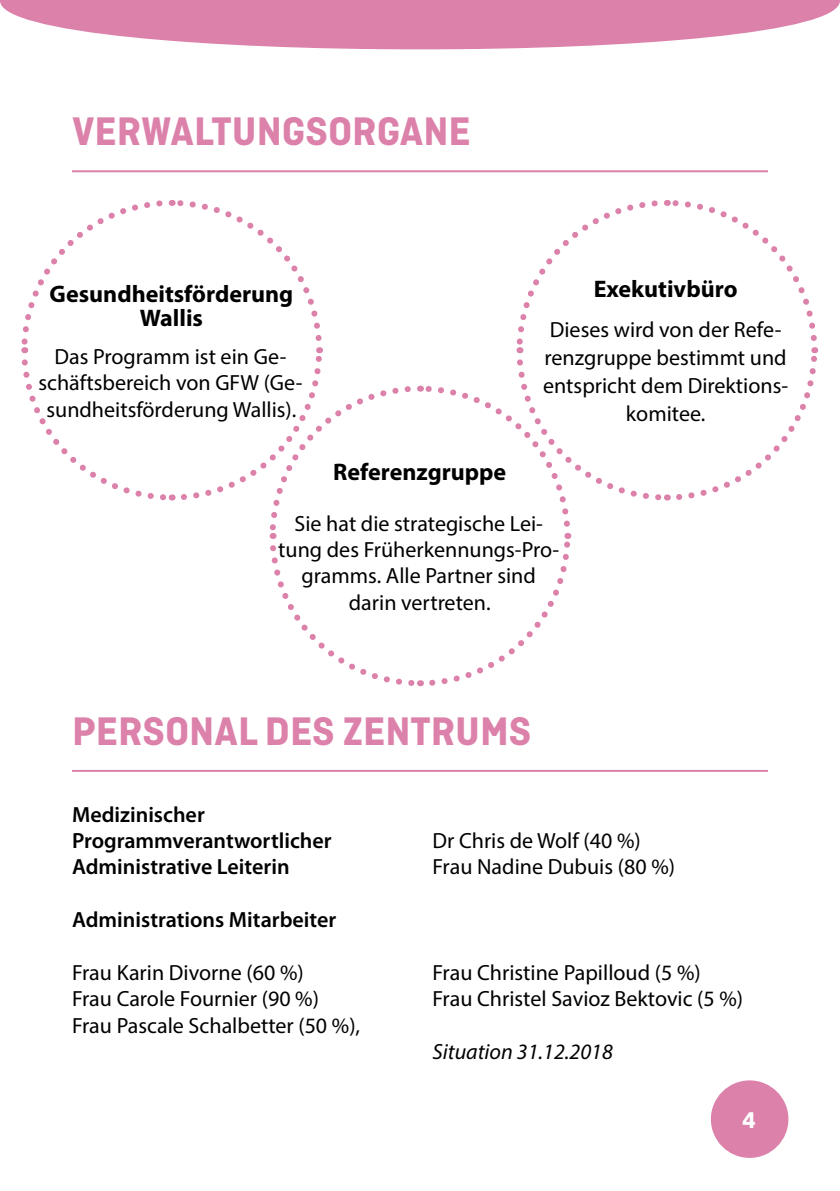
<style>
.page{position:relative;width:840px;height:1191px;background:#fff}
.page>*{position:absolute;margin:0;border:0;box-sizing:border-box;transform-origin:0 0}
.t1{font:700 42px "Ciutadella";color:#dc81aa}
.t2{font:700 24px/24px "Myriad Pro";color:#000;text-align:center}
.t3{font:700 24px "Ciutadella";color:#fff}
.t4{font:22px/26.4px "Myriad Pro";color:#000;text-align:center}
.t5{font:600 22px/26.4px "Myriad Pro";color:#000}
.t6{font:italic 22px "Myriad Pro";color:#000}
</style>
<div class="page">
<hr style="left:72px;top:170px;width:695px;height:2px;background:#dc81aa">
<svg style="left:0;top:0;width:839px;height:50px;fill:#dc81aa"></svg>
<div style="left:710px;top:1080px;width:78px;height:77px;background:#dc81aa;border-radius:50%"></div>
<svg style="left:21px;top:200px;width:798px;height:487px"></svg>
<hr style="left:72px;top:770px;width:695px;height:2px;background:#dc81aa">
<h1 class="t1" style="left:72px;top:107px;width:400px">VERWALTUNGSORGANE</h1>
<p class="t2" style="left:50px;top:281px;width:245px">Gesundheitsförderung<br>Wallis</p>
<p class="t4" style="left:38px;top:343px;width:265px">Das Programm ist ein Ge&shy;schäftsbereich von GFW (Ge&shy;sundheitsförderung Wallis).</p>
<p class="t2" style="left:593px;top:276px;width:145px">Exekutivbüro</p>
<p class="t4" style="left:543px;top:315px;width:246px;line-height:28px">Dieses wird von der Refe&shy;renzgruppe bestimmt und entspricht dem Direktions&shy;komitee.</p>
<p class="t2" style="left:333px;top:459px;width:174px">Referenzgruppe</p>
<p class="t4" style="left:278px;top:509px;width:282px">Sie hat die strategische Lei&shy;tung des Früherkennungs-Pro&shy;gramms. Alle Partner sind darin vertreten.</p>
<h1 class="t1" style="left:72px;top:706px;width:460px">PERSONAL DES ZENTRUMS</h1>
<p class="t5" style="left:72px;top:800px;width:261px">Medizinischer<br>Programmverantwortlicher</p>
<p class="t4" style="left:432px;top:827px;width:209px">Dr Chris de Wolf (40 %)</p>
<p class="t5" style="left:72px;top:853px;width:219px">Administrative Leiterin</p>
<p class="t4" style="left:432px;top:853px;width:244px">Frau Nadine Dubuis (80 %)</p>
<p class="t5" style="left:72px;top:906px;width:266px">Administrations Mitarbeiter</p>
<p class="t4" style="left:72px;top:959px;width:233px">Frau Karin Divorne (60 %)</p>
<p class="t4" style="left:432px;top:959px;width:269px">Frau Christine Papilloud (5 %)</p>
<p class="t4" style="left:72px;top:985px;width:248px">Frau Carole Fournier (90 %)</p>
<p class="t4" style="left:432px;top:985px;width:312px">Frau Christel Savioz Bektovic (5 %)</p>
<p class="t4" style="left:72px;top:1011px;width:289px">Frau Pascale Schalbetter (50 %),</p>
<p class="t6" style="left:432px;top:1038px;width:182px">Situation 31.12.2018</p>
<p class="t3" style="left:741px;top:1106px;width:15px">4</p>
</div>
